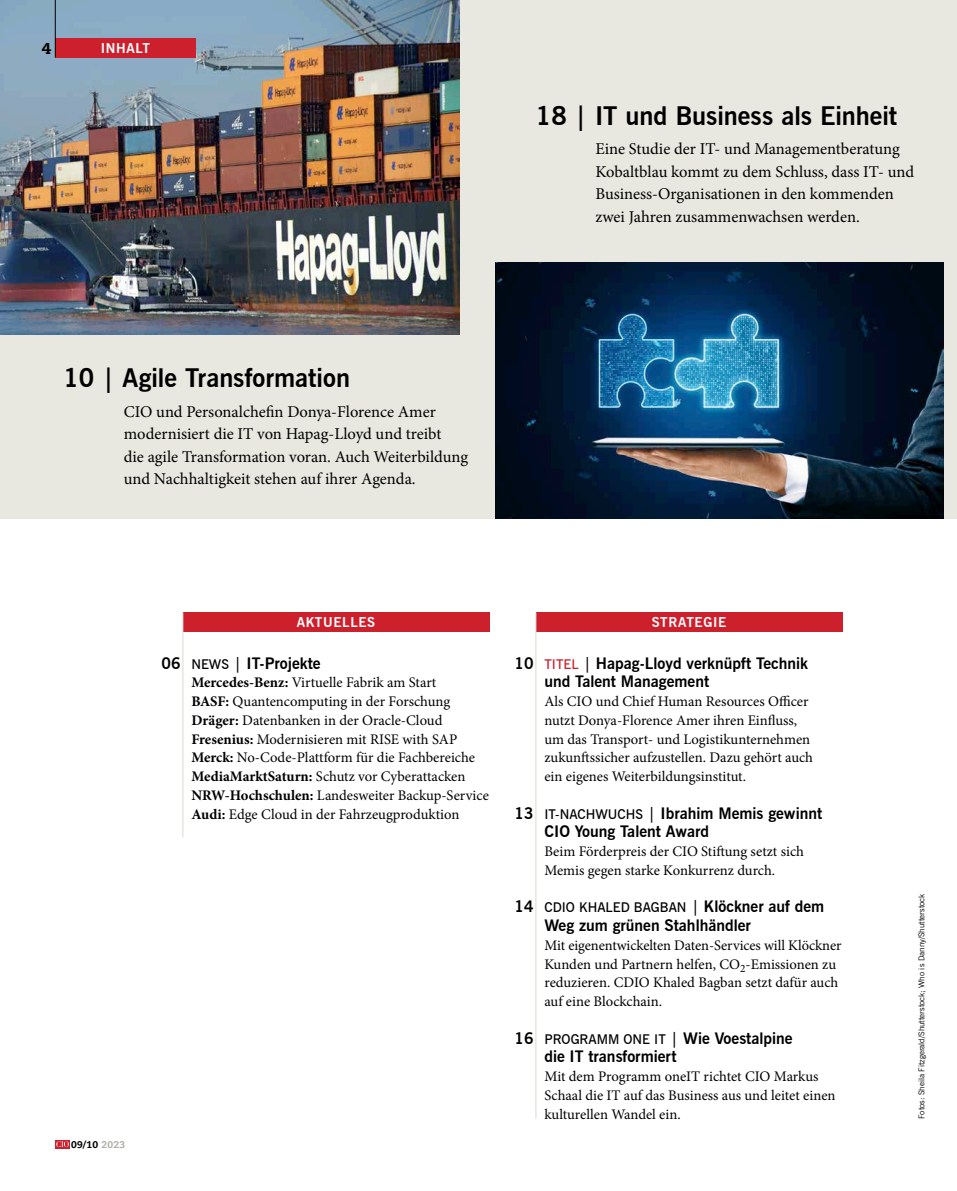
<style>
.page{position:relative;width:957px;height:1191px;background:#fff}
.page>*{position:absolute;margin:0;border:0;box-sizing:border-box;transform-origin:0 0}
.t1{font:700 25.5px "News Gothic BT";color:#000}
.t2{font:16.5px/22.5px "Minion Pro";color:#000}
.t3{font:700 15.75px/18.8px "News Gothic BT";color:#000}
.t4{font:800 15.75px "Caecilia LT Std";color:#000}
.t5{font:14.7px/18.8px "Minion Pro";color:#000}
.t6{font:700 13.5px "News Gothic BT";letter-spacing:.05em;color:#fff}
.t7{font:800 9.75px "Caecilia LT Std";letter-spacing:.02em;color:#000}
.t8{font:8.1px "News Gothic BT";color:#000}
.s1{color:#b1b2ac}
.s2{font-weight:600;font-size:13.5px}
.s3{font-weight:600}
.s4{font-weight:700}
.s5{font-weight:600;font-size:13.5px;color:#cc202d}
</style>
<div class="page">
<div style="left:0;top:0;width:957px;height:518px;background:#e8e8e0"></div>
<img style="left:495px;top:262px;width:448px;height:256px">
<img style="left:0;top:0;width:459px;height:335px">
<div style="left:183px;top:612px;width:306px;height:19px;background:#cc202d"></div>
<div style="left:536px;top:612px;width:306px;height:19px;background:#cc202d"></div>
<hr style="left:182px;top:612px;width:1px;height:225px;background:#d9d9d1">
<hr style="left:535px;top:612px;width:1px;height:506px;background:#d9d9d1">
<div style="left:55px;top:38px;width:141px;height:19px;background:#cc202d"></div>
<hr style="left:55px;top:0;width:1px;height:57px;background:#000">
<div style="left:55px;top:1140px;width:15px;height:8px;background:#cb1f2d"></div>
<svg style="left:56px;top:1141px;width:13px;height:6px"></svg>
<p class="t4" style="left:42px;top:41px;width:11px">4</p>
<p class="t6" style="left:101px;top:43px;width:51px">INHALT</p>
<h1 class="t1" style="left:63px;top:368px;width:288px">10 | Agile Transformation</h1>
<p class="t2" style="left:124px;top:402px;width:346px">CIO und Personalchefin Donya-Florence Amer modernisiert die IT von Hapag-Lloyd und treibt<br>die agile Transformation voran. Auch Weiterbildung und Nachhaltigkeit stehen auf ihrer Agenda.</p>
<h1 class="t1" style="left:536px;top:105px;width:363px">18 | IT und Business als Einheit</h1>
<p class="t2" style="left:595px;top:139px;width:320px">Eine Studie der IT- und Managementberatung Kobaltblau kommt zu dem Schluss, dass IT- und Business-Organisationen in den kommenden zwei Jahren zusammenwachsen werden.</p>
<p class="t7" style="left:71px;top:1139px;width:56px">09/10 <span class="s1">2023</span></p>
<p class="t6" style="left:297px;top:617px;width:80px">AKTUELLES</p>
<p class="t6" style="left:652px;top:617px;width:76px">STRATEGIE</p>
<p class="t3" style="left:162px;top:655px;width:161px">06 <span class="s2">NEWS</span> <span class="s3">|</span> IT-Projekte</p>
<p class="t5" style="left:191px;top:674px;width:299px"><span class="s4">Mercedes-Benz:</span> Virtuelle Fabrik am Start<br><span class="s4">BASF:</span> Quantencomputing in der Forschung <span class="s4">Dräger:</span> Datenbanken in der Oracle-Cloud <span class="s4">Fresenius:</span> Modernisieren mit RISE with SAP <span class="s4">Merck:</span> No-Code-Plattform für die Fachbereiche <span class="s4">MediaMarktSaturn:</span> Schutz vor Cyberattacken <span class="s4">NRW-Hochschulen:</span> Landesweiter Backup-Service <span class="s4">Audi:</span> Edge Cloud in der Fahrzeugproduktion</p>
<p class="t3" style="left:544px;top:655px;width:265px;text-indent:-30px">10 <span class="s5">TITEL</span> <span class="s3">|</span> Hapag-Lloyd verknüpft Technik und Talent Management</p>
<p class="t5" style="left:544px;top:693px;width:270px">Als CIO und Chief Human Resources Officer nutzt Donya-Florence Amer ihren Einfluss, um das Transport- und Logistikunternehmen zukunftssicher aufzustellen. Dazu gehört auch ein eigenes Weiterbildungsinstitut.</p>
<p class="t3" style="left:544px;top:805px;width:279px;text-indent:-30px">13 <span class="s2">IT-NACHWUCHS</span> <span class="s3">|</span> Ibrahim Memis gewinnt<br>CIO Young Talent Award</p>
<p class="t5" style="left:544px;top:843px;width:261px">Beim Förderpreis der CIO Stiftung setzt sich<br>Memis gegen starke Konkurrenz durch.</p>
<p class="t3" style="left:544px;top:899px;width:281px;text-indent:-30px">14 <span class="s2">CDIO KHALED BAGBAN</span> <span class="s3">|</span> Klöckner auf dem<br>Weg zum grünen Stahlhändler</p>
<p class="t5" style="left:544px;top:937px;width:299px">Mit eigenentwickelten Daten-Services will Klöckner Kunden und Partnern helfen, CO<sub>2</sub>-Emissionen zu reduzieren. CDIO Khaled Bagban setzt dafür auch auf eine Blockchain.</p>
<p class="t3" style="left:544px;top:1030px;width:250px;text-indent:-30px">16 <span class="s2">PROGRAMM ONE IT</span> <span class="s3">|</span> Wie Voestalpine die IT transformiert</p>
<p class="t5" style="left:544px;top:1068px;width:293px">Mit dem Programm oneIT richtet CIO Markus<br>Schaal die IT auf das Business aus und leitet einen kulturellen Wandel ein.</p>
<p class="t8" style="left:918px;top:1118px;width:226px;rotate:-90deg">Fotos: Sheila Fitzgerald/Shutterstock; Who is Danny/Shutterstock</p>
</div>
